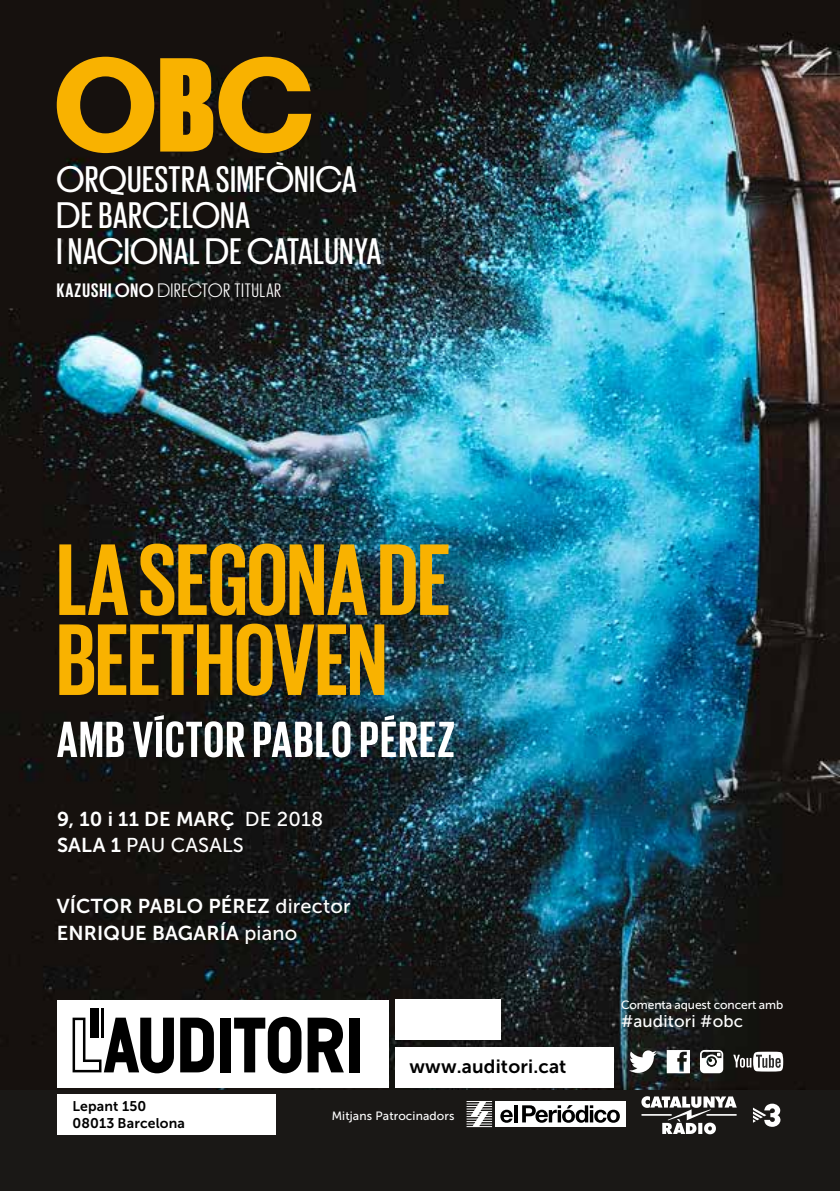
<style>
.page{position:relative;width:840px;height:1191px;background:#fff}
.page>*{position:absolute;margin:0;border:0;box-sizing:border-box;transform-origin:0 0}
.t1{font:700 104px/80px "Giorgio Sans";letter-spacing:-.005em;color:#f9b200}
.t2{font:700 52px "Giorgio Sans";letter-spacing:.03em;color:#fff}
.t3{font:500 38px/36px "Giorgio Sans";letter-spacing:.025em;color:#fff}
.t4{font:20px/26px "Museo Sans 700";letter-spacing:.01em;color:#fff}
.t5{font:20px "Giorgio Sans";letter-spacing:.05em;color:#fff}
.t6{font:20px "Museo Sans 500";letter-spacing:.01em;color:#fff}
.t7{font:19px "Museo Sans 700";letter-spacing:.01em;color:#000}
.t8{font:17px "Museo Sans 500";letter-spacing:.01em;color:#fff}
.t9{font:14px/16px "Museo Sans 700";letter-spacing:.01em;color:#000}
.t10{font:12px "Museo Sans 500";letter-spacing:-.01em;color:#fff}
.t11{font:12px "Museo Sans 500";letter-spacing:.01em;color:#fff}
.s1{font-weight:700}
.s2{font-family:"Museo Sans 500"}
.s3{font-family:"Museo Sans 700"}
</style>
<div class="page">
<div style="left:0;top:0;width:839px;height:1191px;background:#1a1816"></div>
<img style="left:0;top:0;width:839px;height:1089px">
<div style="left:57px;top:1094px;width:218px;height:40px;background:#fff"></div>
<div style="left:395px;top:1000px;width:106px;height:40px;background:#fff"></div>
<div style="left:57px;top:1000px;width:331px;height:87px;background:#fff"></div>
<hr style="left:101px;top:1007px;width:3px;height:30px;background:#000">
<div style="left:91px;top:1007px;width:8px;height:30px;background:#000"></div>
<svg style="left:72px;top:1017px;width:102px;height:56px"></svg>
<svg style="left:180px;top:1017px;width:34px;height:55px"></svg>
<div style="left:220px;top:1017px;width:11px;height:55px;background:#000"></div>
<svg style="left:234px;top:1016px;width:67px;height:57px"></svg>
<svg style="left:307px;top:1017px;width:36px;height:55px"></svg>
<div style="left:348px;top:1017px;width:11px;height:55px;background:#000"></div>
<div style="left:395px;top:1047px;width:218px;height:40px;background:#fff"></div>
<svg style="left:666px;top:1050px;width:23px;height:23px"></svg>
<svg style="left:628px;top:1050px;width:28px;height:22px"></svg>
<svg style="left:699px;top:1050px;width:23px;height:23px"></svg>
<svg style="left:732px;top:1051px;width:50px;height:20px"></svg>
<svg style="left:57px;top:57px;width:254px;height:96px"></svg>
<svg style="left:753px;top:1103px;width:27px;height:23px"></svg>
<svg style="left:641px;top:1096px;width:95px;height:38px"></svg>
<div style="left:494px;top:1101px;width:130px;height:25px;background:#fff"></div>
<svg style="left:500px;top:1109px;width:12px;height:13px"></svg>
<svg style="left:514px;top:1105px;width:3px;height:17px"></svg>
<svg style="left:522px;top:1105px;width:97px;height:17px"></svg>
<svg style="left:466px;top:1101px;width:26px;height:26px"></svg>
<h3 class="t3" style="left:57px;top:161px;width:325px">ORQUESTRA SIMFÒNICA<br>DE BARCELONA<br>I NACIONAL DE CATALUNYA</h3>
<p class="t5" style="left:57px;top:280px;width:225px"><span class="s1">KAZUSHI ONO</span> DIRECTOR TITULAR</p>
<h1 class="t1" style="left:57px;top:537px;width:395px">LA SEGONA DE<br>BEETHOVEN</h1>
<h2 class="t2" style="left:57px;top:713px;width:399px">AMB VÍCTOR PABLO PÉREZ</h2>
<p class="t4" style="left:57px;top:806px;width:268px">9, 10 i 11 DE MARÇ <span class="s2">DE 2018</span></p>
<p class="t6" style="left:57px;top:834px;width:188px"><span class="s3">SALA 1</span> PAU CASALS</p>
<p class="t4" style="left:57px;top:893px;width:295px">VÍCTOR PABLO PÉREZ <span class="s2">director<br></span>ENRIQUE BAGARÍA <span class="s2">piano</span></p>
<p class="t7" style="left:409px;top:1055px;width:158px">www.auditori.cat</p>
<p class="t9" style="left:72px;top:1098px;width:114px">Lepant 150<br>08013 Barcelona</p>
<p class="t11" style="left:331px;top:1109px;width:124px">Mitjans Patrocinadors</p>
<p class="t10" style="left:620px;top:998px;width:164px">Comenta aquest concert amb</p>
<p class="t8" style="left:620px;top:1011px;width:123px">#auditori #obc</p>
</div>
